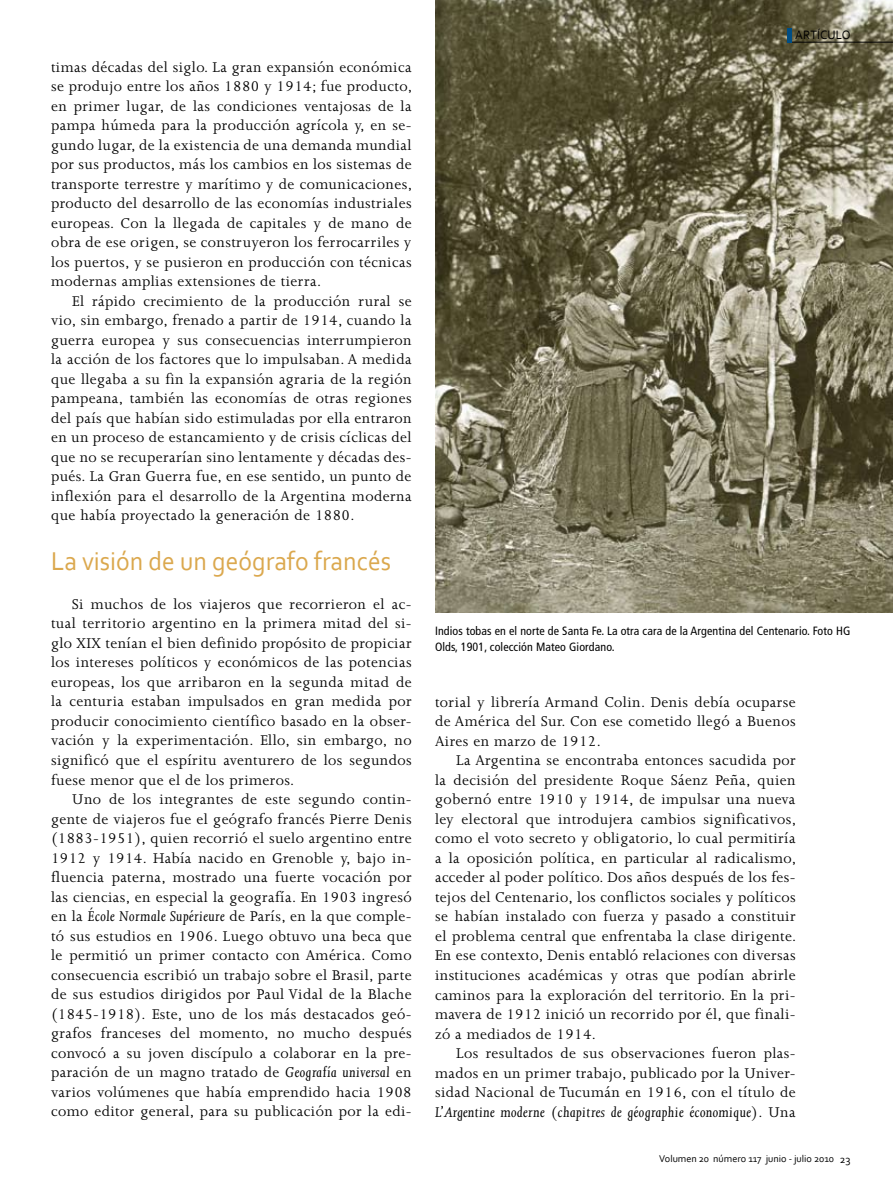
<style>
.page{position:relative;width:893px;height:1191px;background:#fff}
.page>*{position:absolute;margin:0;border:0;box-sizing:border-box;transform-origin:0 0}
.t1{font:27px "Corbel";color:#dba84e;scale:.95 1}
.t2{font:16.2px/19.5px "Joanna";letter-spacing:.025em;color:#000;text-align:justify}
.t3{font:12.75px "Corbel";letter-spacing:.01em;color:#000;scale:.95 1}
.t4{font:condensed 12px/16.5px "Frutiger";letter-spacing:.01em;color:#000}
.t5{font:10.2px "Corbel";color:#000}
.s1{font-style:italic}
.s2{font-size:11.25px}
</style>
<div class="page">
<img style="left:436px;top:0;width:457px;height:612px">
<hr style="left:787px;top:42px;width:106px;height:1px;background:#000">
<div style="left:787px;top:28px;width:5px;height:15px;background:#004e84"></div>
<p class="t2" style="left:51px;top:57px;width:363px">timas décadas del siglo. La gran expansión económica se produjo entre los años 1880 y 1914; fue producto, en primer lugar, de las condiciones ventajosas de la pampa húmeda para la producción agrícola y, en se&shy;gundo lugar, de la existencia de una demanda mundial por sus productos, más los cambios en los sistemas de transporte terrestre y marítimo y de comunicaciones, producto del desarrollo de las economías industriales europeas. Con la llegada de capitales y de mano de obra de ese origen, se construyeron los ferrocarriles y los puertos, y se pusieron en producción con técnicas modernas amplias extensiones de tierra.</p>
<p class="t2" style="left:51px;top:291px;width:362px;text-indent:21px">El rápido crecimiento de la producción rural se vio, sin embargo, frenado a partir de 1914, cuando la guerra europea y sus consecuencias interrumpieron la acción de los factores que lo impulsaban. A medida que llegaba a su fin la expansión agraria de la región pampeana, también las economías de otras regiones del país que habían sido estimuladas por ella entraron en un proceso de estancamiento y de crisis cíclicas del que no se recuperarían sino lentamente y décadas des&shy;pués. La Gran Guerra fue, en ese sentido, un punto de inflexión para el desarrollo de la Argentina moderna que había proyectado la generación de 1880.</p>
<h1 class="t1" style="left:51px;top:544px;width:359px">La visión de un geógrafo francés</h1>
<p class="t2" style="left:51px;top:594px;width:362px;text-indent:21px">Si muchos de los viajeros que recorrieron el ac&shy;tual territorio argentino en la primera mitad del si&shy;glo XIX tenían el bien definido propósito de propiciar los intereses políticos y económicos de las potencias europeas, los que arribaron en la segunda mitad de la centuria estaban impulsados en gran medida por producir conocimiento científico basado en la obser&shy;vación y la experimentación. Ello, sin embargo, no significó que el espíritu aventurero de los segundos fuese menor que el de los primeros.</p>
<p class="t2" style="left:51px;top:789px;width:362px;text-indent:21px">Uno de los integrantes de este segundo contin&shy;gente de viajeros fue el geógrafo francés Pierre Denis (1883-1951), quien recorrió el suelo argentino entre 1912 y 1914. Había nacido en Grenoble y, bajo in&shy;fluencia paterna, mostrado una fuerte vocación por las ciencias, en especial la geografía. En 1903 ingresó en la <span class="s1">École Normale Supérieure</span> de París, en la que comple&shy;tó sus estudios en 1906. Luego obtuvo una beca que le permitió un primer contacto con América. Como consecuencia escribió un trabajo sobre el Brasil, parte de sus estudios dirigidos por Paul Vidal de la Blache (1845-1918). Este, uno de los más destacados geó&shy;grafos franceses del momento, no mucho después convocó a su joven discípulo a colaborar en la pre&shy;paración de un magno tratado de <span class="s1">Geografía universal</span> en varios volúmenes que había emprendido hacia 1908 como editor general, para su publicación por la edi-</p>
<p class="t3" style="left:795px;top:26px;width:60px">ARTÍCU LO</p>
<p class="t4" style="left:435px;top:622px;width:417px">Indios tobas en el norte de Santa Fe. La otra cara de la Argentina del Centenario. Foto HG<br>Olds, 1901, colección Mateo Giordano.</p>
<p class="t2" style="left:435px;top:692px;width:362px">torial y librería Armand Colin. Denis debía ocuparse de América del Sur. Con ese cometido llegó a Buenos Aires en marzo de 1912.</p>
<p class="t2" style="left:435px;top:751px;width:363px;text-indent:21px">La Argentina se encontraba entonces sacudida por la decisión del presidente Roque Sáenz Peña, quien gobernó entre 1910 y 1914, de impulsar una nueva ley electoral que introdujera cambios significativos, como el voto secreto y obligatorio, lo cual permitiría a la oposición política, en particular al radicalismo, acceder al poder político. Dos años después de los fes&shy;tejos del Centenario, los conflictos sociales y políticos se habían instalado con fuerza y pasado a constituir el problema central que enfrentaba la clase dirigente.<br>En ese contexto, Denis entabló relaciones con diversas instituciones académicas y otras que podían abrirle caminos para la exploración del territorio. En la pri&shy;mavera de 1912 inició un recorrido por él, que finali&shy;zó a mediados de 1914.</p>
<p class="t2" style="left:435px;top:1043px;width:362px;text-indent:21px">Los resultados de sus observaciones fueron plas&shy;mados en un primer trabajo, publicado por la Univer&shy;sidad Nacional de Tucumán en 1916, con el título de <span class="s1">L’Argentine moderne</span> (<span class="s1">chapitres de géographie économique</span>). Una</p>
<p class="t5" style="left:659px;top:1152px;width:193px">Volumen 20 número 117 junio - julio 2010 <span class="s2">23</span></p>
</div>
